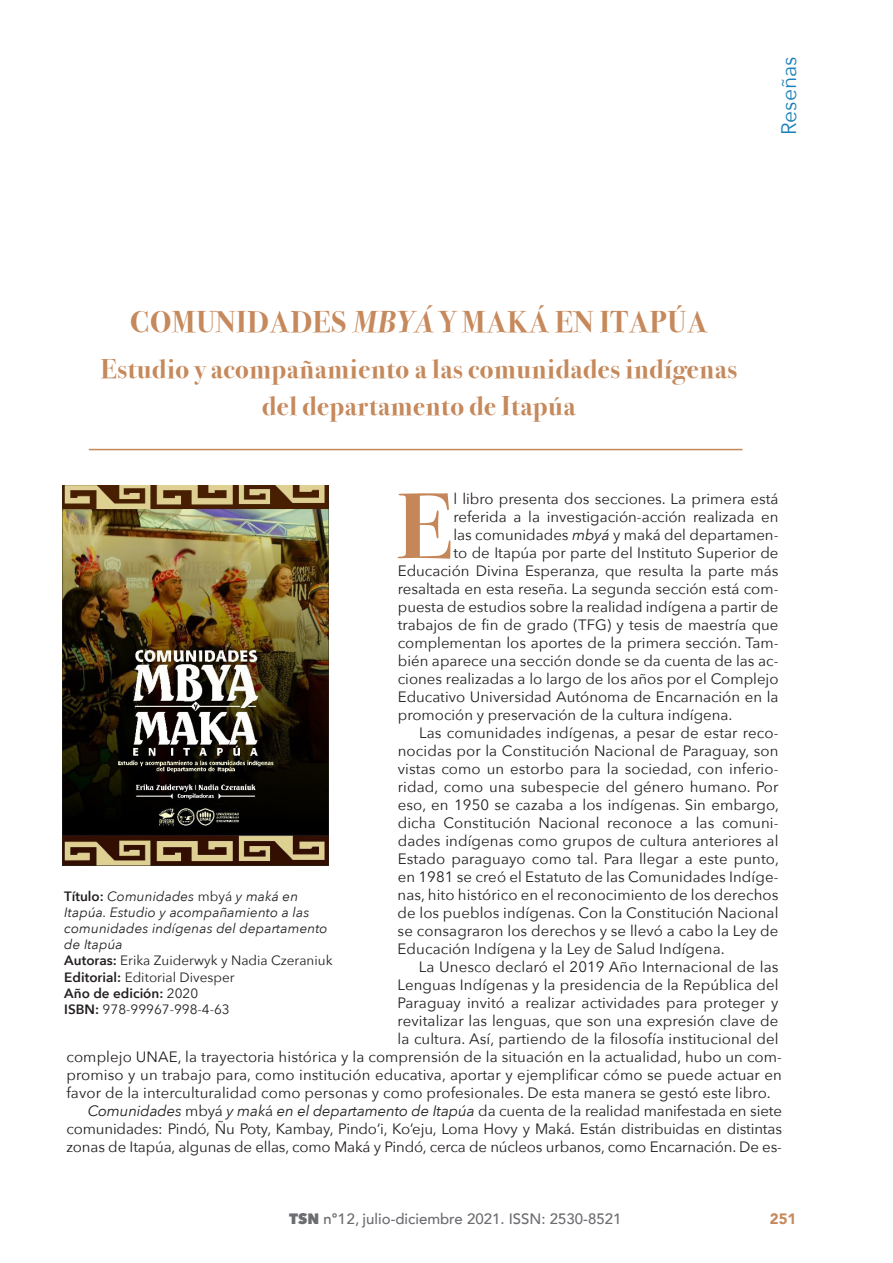
<style>
.page{position:relative;width:893px;height:1263px;background:#fff}
.page>*{position:absolute;margin:0;border:0;box-sizing:border-box;transform-origin:0 0}
.PRIMER_PARRAFO{font:700 93px "Bodoni Svty Two ITCTT";color:#c58759}
.t1{font:700 30px "Bodoni Svty Two ITCTT";letter-spacing:.025em;color:#c6895c}
.t2{font:700 27px/37.5px "Bodoni Svty Two ITCTT";letter-spacing:.025em;color:#c6895c;text-align:center}
.t3{font:21px "Avenir Next";color:#1980b9}
.TEXTO{font:15px/18px "Avenir Next";letter-spacing:.005em;color:#231f20;text-align:justify}
.PRIMER_PARRAFO-2{font:15px "Avenir Next";color:#231f20}
.t4{font:500 15px "Avenir";color:#6c6d70}
.t5{font:900 15px "Avenir";color:#c6895c}
.t6{font:italic 13.5px/16.2px "Avenir Next";letter-spacing:.005em;color:#231f20}
.t7{font:13.5px "Avenir Next";color:#231f20}
.t8{font:600 13.5px "Avenir Next";color:#231f20}
.s1{font-style:italic}
.s2{font-weight:600;font-style:normal}
.s3{font-style:normal}
.s4{font-weight:600}
.s5{font-weight:400}
.s6{font-family:"Avenir Next";font-weight:800}
.s7{font-family:"Avenir Next"}
</style>
<div class="page">
<hr style="left:89px;top:449px;width:654px;height:1px;background:#c6895c">
<img style="left:63px;top:485px;width:266px;height:381px">
<p class="t3" style="left:771px;top:135px;width:80px;rotate:-90deg">Reseñas</p>
<p class="t1" style="left:130px;top:297px;width:579px">COMUNIDADES <span class="s1">MBYÁ</span> Y MAKÁ EN ITAPÚA</p>
<p class="t2" style="left:101px;top:348px;width:638px">Estudio y acompañamiento a las comunidades indígenas del departamento de Itapúa</p>
<p class="t6" style="left:64px;top:887px;width:265px"><span class="s2">Título:</span> Comunidades <span class="s3">mbyá</span> y maká en<br>Itapúa. Estudio y acompañamiento a las comunidades indígenas del departamento de Itapúa</p>
<p class="t7" style="left:64px;top:949px;width:270px"><span class="s4">Autoras:</span> Erika Zuiderwyk y Nadia Czeraniuk</p>
<p class="t7" style="left:64px;top:965px;width:172px"><span class="s4">Editorial:</span> Editorial Divesper</p>
<p class="t8" style="left:64px;top:981px;width:135px">Año de edición: <span class="s5">2020</span></p>
<p class="t7" style="left:64px;top:998px;width:167px"><span class="s4">ISBN:</span> 978-99967-998-4-63</p>
<p class="PRIMER_PARRAFO" style="left:397px;top:450px;width:57px">E</p>
<p class="PRIMER_PARRAFO-2" style="left:453px;top:486px;width:327px">l libro presenta dos secciones. La primera está</p>
<p class="PRIMER_PARRAFO-2" style="left:453px;top:504px;width:327px">referida a la investigación-acción realizada en</p>
<p class="PRIMER_PARRAFO-2" style="left:453px;top:522px;width:327px">las comunidades <span class="s1">mbyá</span> y maká del departamen-</p>
<p class="PRIMER_PARRAFO-2" style="left:453px;top:540px;width:327px">to de Itapúa por parte del Instituto Superior de</p>
<p class="PRIMER_PARRAFO-2" style="left:398px;top:558px;width:382px">Educación Divina Esperanza, que resulta la parte más</p>
<p class="PRIMER_PARRAFO-2" style="left:398px;top:576px;width:382px">resaltada en esta reseña. La segunda sección está com-</p>
<p class="PRIMER_PARRAFO-2" style="left:398px;top:594px;width:382px">puesta de estudios sobre la realidad indígena a partir de</p>
<p class="PRIMER_PARRAFO-2" style="left:398px;top:612px;width:382px">trabajos de fin de grado (TFG) y tesis de maestría que</p>
<p class="PRIMER_PARRAFO-2" style="left:398px;top:630px;width:382px">complementan los aportes de la primera sección. Tam-</p>
<p class="PRIMER_PARRAFO-2" style="left:398px;top:648px;width:382px">bién aparece una sección donde se da cuenta de las ac-</p>
<p class="PRIMER_PARRAFO-2" style="left:398px;top:666px;width:382px">ciones realizadas a lo largo de los años por el Complejo</p>
<p class="PRIMER_PARRAFO-2" style="left:398px;top:684px;width:382px">Educativo Universidad Autónoma de Encarnación en la</p>
<p class="PRIMER_PARRAFO-2" style="left:398px;top:702px;width:336px">promoción y preservación de la cultura indígena.</p>
<p class="TEXTO" style="left:398px;top:723px;width:383px;text-indent:21px">Las comunidades indígenas, a pesar de estar reco&shy;nocidas por la Constitución Nacional de Paraguay, son vistas como un estorbo para la sociedad, con inferio&shy;ridad, como una subespecie del género humano. Por eso, en 1950 se cazaba a los indígenas. Sin embargo, dicha Constitución Nacional reconoce a las comuni&shy;dades indígenas como grupos de cultura anteriores al Estado paraguayo como tal. Para llegar a este punto, en 1981 se creó el Estatuto de las Comunidades Indíge&shy;nas, hito histórico en el reconocimiento de los derechos de los pueblos indígenas. Con la Constitución Nacional se consagraron los derechos y se llevó a cabo la Ley de Educación Indígena y la Ley de Salud Indígena.</p>
<p class="TEXTO" style="left:398px;top:957px;width:382px;text-indent:21px">La Unesco declaró el 2019 Año Internacional de las Lenguas Indígenas y la presidencia de la República del Paraguay invitó a realizar actividades para proteger y revitalizar las lenguas, que son una expresión clave de la cultura. Así, partiendo de la filosofía institucional del</p>
<p class="TEXTO" style="left:66px;top:1047px;width:717px">complejo UNAE, la trayectoria histórica y la comprensión de la situación en la actualidad, hubo un com&shy;promiso y un trabajo para, como institución educativa, aportar y ejemplificar cómo se puede actuar en favor de la interculturalidad como personas y como profesionales. De esta manera se gestó este libro.</p>
<p class="TEXTO" style="left:66px;top:1101px;width:717px;text-indent:21px"><span class="s1">Comunidades</span> mbyá <span class="s1">y mak</span>á <span class="s1">en el departamento de Itapúa</span> da cuenta de la realidad manifestada en siete comunidades: Pindó, Ñu Poty, Kambay, Pindo’i, Ko’eju, Loma Hovy y Maká. Están distribuidas en distintas zonas de Itapúa, algunas de ellas, como Maká y Pindó, cerca de núcleos urbanos, como Encarnación. De es-</p>
<p class="t4" style="left:289px;top:1206px;width:334px"><span class="s6">TSN</span> <span class="s7">nº12,</span> julio-diciembre 2021. ISSN: 2530-8521</p>
<p class="t5" style="left:770px;top:1206px;width:28px">251</p>
</div>
